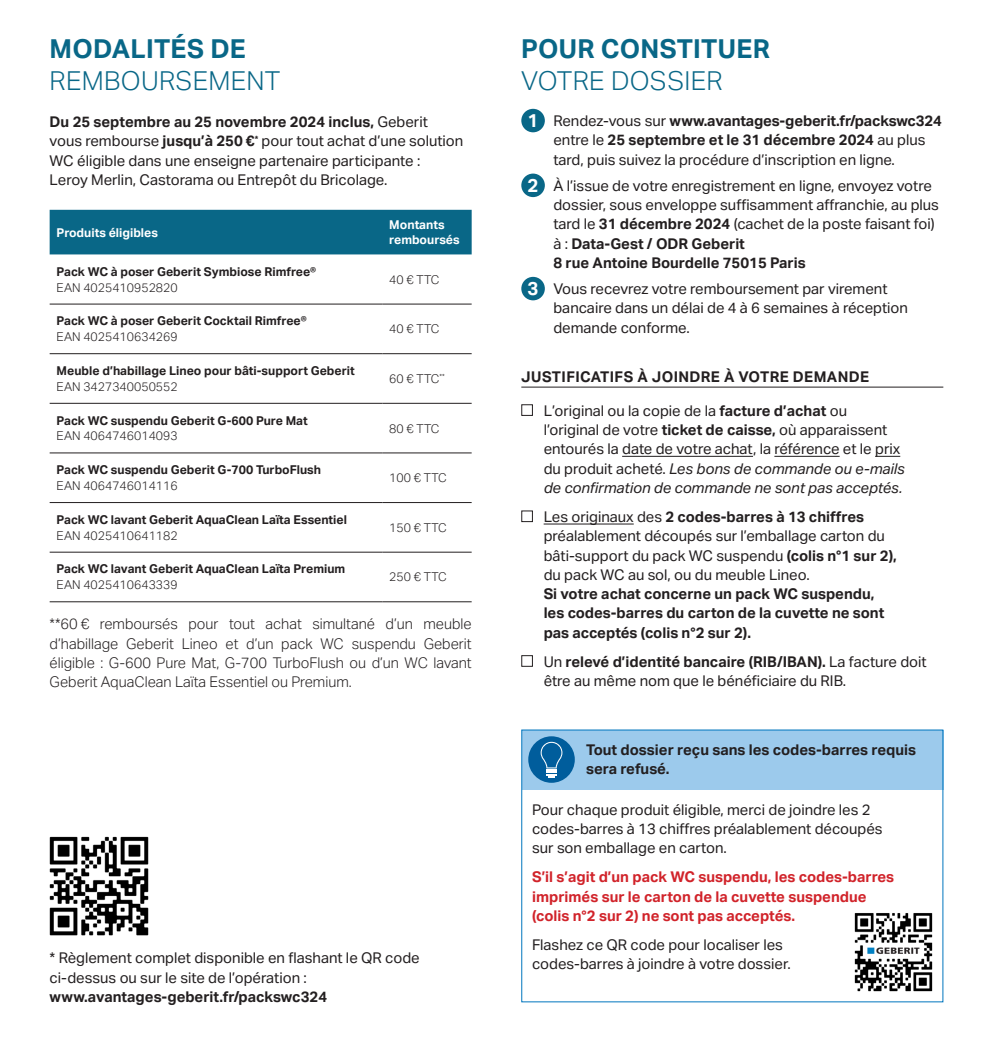
<style>
.page{position:relative;width:993px;height:1042px;background:#fff}
.page>*{position:absolute;margin:0;border:0;box-sizing:border-box;transform-origin:0 0}
.t1{font:700 26.25px "Aktiv Grotesk Geberit";letter-spacing:.01em;color:#096787}
.t2{font:300 26.25px "Aktiv Grotesk Geberit";letter-spacing:.01em;color:#096787}
.t3{font:14.88px/19.2px "Aktiv Grotesk Geberit";color:#231f20}
.t4{font:700 14.88px/19.2px "Aktiv Grotesk Geberit";color:#231f20}
.t5{font:300 14.88px/19.2px "Aktiv Grotesk Geberit";color:#231f20;text-align:justify}
.t6{font:700 14.88px/19.2px "Aktiv Grotesk Geberit";color:#d1232a}
.t7{font:700 14.88px "Aktiv Grotesk Geberit";letter-spacing:.03em;color:#231f20}
.t8{font:700 12.25px "Aktiv Grotesk Geberit";color:#231f20}
.t9{font:300 12.25px "Aktiv Grotesk Geberit";color:#231f20}
.t10{font:700 12.25px/15.8px "Aktiv Grotesk Geberit";color:#fff}
.s1{font-weight:700}
.s2{font-weight:700;font-size:18.55px;color:#fff}
.s3{font-style:italic}
</style>
<div class="page">
<hr style="left:521px;top:387px;width:422px;height:1px;background:#231f20">
<hr style="left:622px;top:456px;width:130px;height:1px;background:#231f20">
<hr style="left:774px;top:456px;width:65px;height:1px;background:#231f20">
<svg style="left:875px;top:456px;width:24px;height:1px"></svg>
<hr style="left:543px;top:523px;width:90px;height:1px;background:#231f20">
<div style="left:521px;top:109px;width:23px;height:23px;background:#096787;border-radius:50%"></div>
<div style="left:521px;top:174px;width:23px;height:23px;background:#096787;border-radius:50%"></div>
<div style="left:521px;top:277px;width:23px;height:23px;background:#096787;border-radius:50%"></div>
<div style="left:521px;top:404px;width:11px;height:12px;border:1px solid #231f20"></div>
<div style="left:521px;top:510px;width:11px;height:12px;border:1px solid #231f20"></div>
<div style="left:521px;top:655px;width:11px;height:12px;border:1px solid #231f20"></div>
<div style="left:50px;top:210px;width:421px;height:44px;background:#096787"></div>
<hr style="left:50px;top:353px;width:332px;height:1px;background:#231f20">
<hr style="left:382px;top:353px;width:89px;height:1px;background:#231f20">
<hr style="left:50px;top:403px;width:332px;height:1px;background:#231f20">
<hr style="left:382px;top:403px;width:89px;height:1px;background:#231f20">
<hr style="left:50px;top:452px;width:332px;height:1px;background:#231f20">
<hr style="left:382px;top:452px;width:89px;height:1px;background:#231f20">
<hr style="left:50px;top:502px;width:332px;height:1px;background:#231f20">
<hr style="left:382px;top:502px;width:89px;height:1px;background:#231f20">
<hr style="left:50px;top:552px;width:332px;height:1px;background:#231f20">
<hr style="left:382px;top:552px;width:89px;height:1px;background:#231f20">
<hr style="left:50px;top:601px;width:332px;height:1px;background:#231f20">
<hr style="left:382px;top:601px;width:89px;height:1px;background:#231f20">
<hr style="left:50px;top:304px;width:332px;height:1px;background:#231f20">
<hr style="left:382px;top:304px;width:89px;height:1px;background:#231f20">
<div style="left:521px;top:730px;width:422px;height:59px;background:#9ccaec"></div>
<div style="left:528px;top:736px;width:46px;height:47px;background:#005d9c;border-radius:50%"></div>
<svg style="left:540px;top:742px;width:22px;height:35px"></svg>
<img style="left:854px;top:913px;width:79px;height:79px">
<img style="left:49px;top:836px;width:100px;height:100px">
<h1 class="t1" style="left:50px;top:34px;width:195px">MO DALITéS DE</h1>
<h1 class="t2" style="left:50px;top:66px;width:232px">REMBOURSEMENT</h1>
<p class="t3" style="left:50px;top:112px;width:415px"><span class="s1">Du 25 septembre au 25 novembre 2024 inclus,</span> Geberit vous rembourse <span class="s1">jusqu’à 250 €</span><sup>*</sup> pour tout achat d’une solution WC éligible dans une enseigne partenaire participante :<br>Leroy Merlin, Castorama ou Entrepôt du Bricolage.</p>
<p class="t10" style="left:57px;top:224px;width:103px">Produits éligibles</p>
<p class="t10" style="left:389px;top:216px;width:72px">Montants remboursés</p>
<p class="t8" style="left:57px;top:264px;width:261px">Pack WC à poser Geberit Symbiose Rimfree®</p>
<p class="t9" style="left:57px;top:280px;width:122px">EAN 4025410952820</p>
<p class="t9" style="left:389px;top:272px;width:52px">40 € TTC</p>
<p class="t8" style="left:57px;top:314px;width:251px">Pack WC à poser Geberit Cocktail Rimfree®</p>
<p class="t9" style="left:57px;top:330px;width:122px">EAN 4025410634269</p>
<p class="t8" style="left:57px;top:364px;width:299px">Meuble d’habillage Lineo pour bâti-support Geberit</p>
<p class="t9" style="left:57px;top:379px;width:122px">EAN 3427340050552</p>
<p class="t8" style="left:57px;top:413px;width:252px">Pack WC suspendu Geberit G-600 Pure Mat</p>
<p class="t9" style="left:57px;top:429px;width:122px">EAN 4064746014093</p>
<p class="t8" style="left:57px;top:463px;width:266px">Pack WC suspendu Geberit G-700 TurboFlush</p>
<p class="t9" style="left:57px;top:478px;width:122px">EAN 4064746014116</p>
<p class="t8" style="left:57px;top:512px;width:292px">Pack WC lavant Geberit AquaClean Laïta Essentiel</p>
<p class="t9" style="left:57px;top:528px;width:122px">EAN 4025410641182</p>
<p class="t9" style="left:389px;top:322px;width:52px">40 € TTC</p>
<p class="t9" style="left:389px;top:371px;width:57px">60 € TTC<sup>**</sup></p>
<p class="t9" style="left:389px;top:421px;width:52px">80 € TTC</p>
<p class="t9" style="left:389px;top:471px;width:59px">100 € TTC</p>
<p class="t9" style="left:389px;top:520px;width:59px">150 € TTC</p>
<p class="t8" style="left:57px;top:562px;width:290px">Pack WC lavant Geberit AquaClean Laïta Premium</p>
<p class="t9" style="left:57px;top:578px;width:122px">EAN 4025410643339</p>
<p class="t9" style="left:389px;top:570px;width:59px">250 € TTC</p>
<p class="t5" style="left:50px;top:614px;width:423px">**60 € remboursés pour tout achat simultané d’un meuble d’habillage Geberit Lineo et d’un pack WC suspendu Geberit éligible : G-600 Pure Mat, G-700 TurboFlush ou d’un WC lavant Geberit AquaClean Laïta Essentiel ou Premium.</p>
<p class="t3" style="left:50px;top:948px;width:371px">* Règlement complet disponible en flashant le QR code ci‑dessus ou sur le site de l’opération :</p>
<p class="t4" style="left:50px;top:987px;width:279px">www.avantages-geberit.fr/packswc324</p>
<h1 class="t1" style="left:521px;top:34px;width:37px">POUR</h1>
<h1 class="t1" style="left:600px;top:34px;width:135px">CONSTITUER</h1>
<h1 class="t2" style="left:521px;top:66px;width:203px">VOTRE DOSSIER</h1>
<p class="t3" style="left:553px;top:111px;width:390px;text-indent:-26px"><span class="s2">1</span> Rendez-vous sur <span class="s1">www.avantages-geberit.fr/packswc324 </span>entre le <span class="s1">25 septembre et le 31 décembre 2024</span> au plus tard, puis suivez la procédure d’inscription en ligne.</p>
<p class="t3" style="left:553px;top:176px;width:387px;text-indent:-26px"><span class="s2">2</span> À l’issue de votre enregistrement en ligne, envoyez votre dossier, sous enveloppe suffisamment affranchie, au plus tard le <span class="s1">31 décembre 2024</span> (cachet de la poste faisant foi) à : <span class="s1">Data-Gest / ODR Geberit<br>8 rue Antoine Bourdelle 75015 Paris</span></p>
<p class="t3" style="left:553px;top:279px;width:356px;text-indent:-26px"><span class="s2">3</span> Vous recevrez votre remboursement par virement bancaire dans un délai de 4 à 6 semaines à réception demande conforme.</p>
<p class="t4" style="left:521px;top:367px;width:63px">Justi ficati</p>
<p class="t4" style="left:614px;top:367px;width:69px">fs à joind</p>
<p class="t7" style="left:700px;top:368px;width:138px">re à votre demand</p>
<p class="t4" style="left:859px;top:367px;width:10px">e</p>
<p class="t3" style="left:543px;top:401px;width:363px">L’original ou la copie de la <span class="s1">facture d’achat</span> ou l’original de votre <span class="s1">ticket de caisse,</span> où apparaissent entourés la date de votre achat, la référence et le prix du produit acheté. <span class="s3">Les bons de commande ou e-mails de confirmation de commande ne sont pas acceptés.</span></p>
<p class="t3" style="left:543px;top:507px;width:354px">Les originaux des <span class="s1">2 codes-barres à 13 chiffres </span>préalablement découpés sur l’emballage carton du bâti‑support du pack WC suspendu <span class="s1">(colis n°1 sur 2), </span>du pack WC au sol, ou du meuble Lineo.</p>
<p class="t4" style="left:543px;top:584px;width:342px">Si votre achat concerne un pack WC suspendu, les codes-barres du carton de la cuvette ne sont pas acceptés (colis n°2 sur 2).</p>
<p class="t3" style="left:543px;top:652px;width:384px">Un <span class="s1">relevé d’identité bancaire (RIB/IBAN).</span> La facture doit être au même nom que le bénéficiaire du RIB.</p>
<p class="t4" style="left:586px;top:740px;width:331px">Tout dossier reçu sans les codes-barres requis sera refusé.</p>
<p class="t3" style="left:532px;top:800px;width:352px">Pour chaque produit éligible, merci de joindre les 2 codes‑barres à 13 chiffres préalablement découpés sur son emballage en carton.</p>
<p class="t6" style="left:532px;top:867px;width:363px">S’il s’agit d’un pack WC suspendu, les codes-barres imprimés sur le carton de la cuvette suspendue (colis n°2 sur 2) ne sont pas acceptés.</p>
<p class="t3" style="left:532px;top:935px;width:260px">Flashez ce QR code pour localiser les codes‑barres à joindre à votre dossier.</p>
</div>
